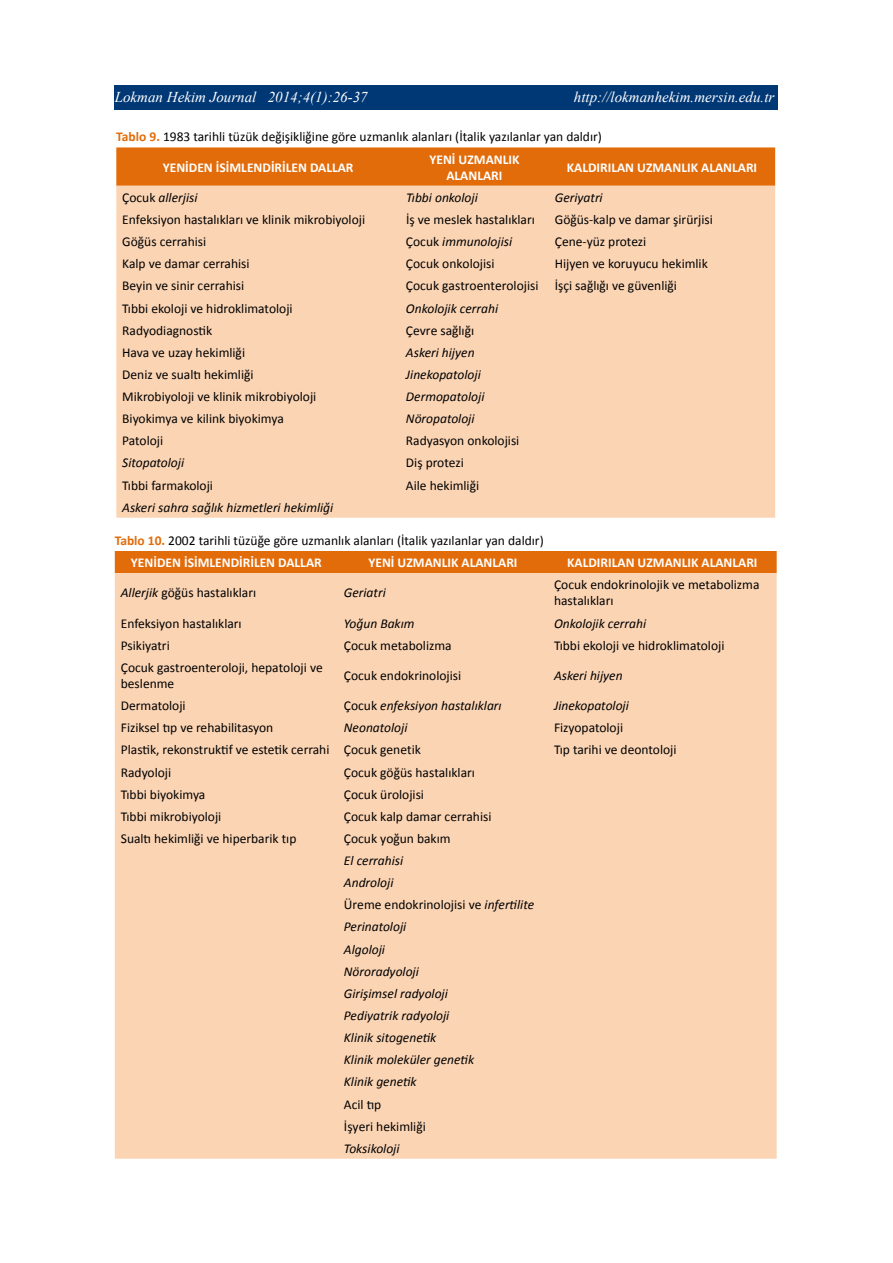
<style>
.page{position:relative;width:893px;height:1263px;background:#fff}
.page>*{position:absolute;margin:0;border:0;box-sizing:border-box;transform-origin:0 0}
.t1{font:italic 15px "Times New Roman";color:#fff}
.t2{font:13.5px/16.2px "Calibri";color:#000}
.t3{font:italic 13.5px/22.2px "Calibri";color:#000}
.t4{font:700 13.5px/16.2px "Calibri";color:#fff;text-align:center}
.s1{font-weight:700;color:#e36c0a}
.s2{font-style:normal}
.s3{font-weight:700;color:#fff}
.s4{font-style:italic}
</style>
<div class="page">
<div style="left:115px;top:85px;width:663px;height:24px;background:#003775"></div>
<div style="left:116px;top:147px;width:659px;height:39px;background:#e36c0a"></div>
<div style="left:116px;top:186px;width:659px;height:332px;background:#fbd4b4"></div>
<div style="left:115px;top:551px;width:662px;height:22px;background:#e36c0a"></div>
<div style="left:115px;top:573px;width:662px;height:586px;background:#fbd4b4"></div>
<p class="t1" style="left:115px;top:86px;width:254px">Lokman Hekim Journal 2014;4(1):26-37</p>
<p class="t1" style="left:574px;top:86px;width:202px">http://lokmanhekim.mersin.edu.tr</p>
<p class="t2" style="left:116px;top:129px;width:487px"><span class="s1">Tablo 9.</span> 1983 tarihli tüzük değişikliğine göre uzmanlık alanları (İtalik yazılanlar yan daldır)</p>
<p class="t4" style="left:163px;top:159px;width:192px">YENİDEN İSİMLENDİRİLEN DALLAR</p>
<p class="t4" style="left:429px;top:151px;width:92px">YENİ UZMANLIK<br>ALANLARI</p>
<p class="t4" style="left:567px;top:159px;width:192px">KALDIRILAN UZMANLIK ALANLARI</p>
<p class="t3" style="left:122px;top:186px;width:77px"><span class="s2">Çocuk</span> allerjisi</p>
<p class="t3" style="left:406px;top:186px;width:73px">Tıbbi onkoloji</p>
<p class="t3" style="left:555px;top:186px;width:49px">Geriyatri</p>
<p class="t2" style="left:122px;top:211px;width:244px">Enfeksiyon hastalıkları ve klinik mikrobiyoloji</p>
<p class="t2" style="left:406px;top:211px;width:130px">İş ve meslek hastalıkları</p>
<p class="t2" style="left:555px;top:211px;width:159px">Göğüs-kalp ve damar şirürjisi</p>
<p class="t2" style="left:122px;top:234px;width:85px">Göğüs cerrahisi</p>
<p class="t3" style="left:406px;top:230px;width:108px"><span class="s2">Çocuk</span> immunolojisi</p>
<p class="t2" style="left:555px;top:234px;width:93px">Çene-yüz protezi</p>
<p class="t2" style="left:122px;top:256px;width:129px">Kalp ve damar cerrahisi</p>
<p class="t2" style="left:406px;top:256px;width:90px">Çocuk onkolojisi</p>
<p class="t2" style="left:555px;top:256px;width:155px">Hijyen ve koruyucu hekimlik</p>
<p class="t2" style="left:122px;top:278px;width:123px">Beyin ve sinir cerrahisi</p>
<p class="t2" style="left:406px;top:278px;width:272px">Çocuk gastroenterolojisi İşçi sağlığı ve güvenliği</p>
<p class="t2" style="left:122px;top:300px;width:172px">Tıbbi ekoloji ve hidroklimatoloji</p>
<p class="t3" style="left:406px;top:296px;width:94px">Onkolojik cerrahi</p>
<p class="t2" style="left:122px;top:322px;width:91px">Radyodiagnostik</p>
<p class="t2" style="left:406px;top:322px;width:70px">Çevre sağlığı</p>
<p class="t2" style="left:122px;top:344px;width:124px">Hava ve uzay hekimliği</p>
<p class="t3" style="left:406px;top:341px;width:70px">Askeri hijyen</p>
<p class="t2" style="left:122px;top:366px;width:133px">Deniz ve sualtı hekimliği</p>
<p class="t3" style="left:406px;top:363px;width:76px">Jinekopatoloji</p>
<p class="t2" style="left:122px;top:388px;width:196px">Mikrobiyoloji ve klinik mikrobiyoloji</p>
<p class="t3" style="left:406px;top:385px;width:80px">Dermopatoloji</p>
<p class="t2" style="left:122px;top:411px;width:163px">Biyokimya ve kilink biyokimya</p>
<p class="t3" style="left:406px;top:407px;width:70px">Nöropatoloji</p>
<p class="t2" style="left:122px;top:433px;width:43px">Patoloji</p>
<p class="t2" style="left:406px;top:433px;width:115px">Radyasyon onkolojisi</p>
<p class="t3" style="left:122px;top:451px;width:63px">Sitopatoloji</p>
<p class="t2" style="left:406px;top:455px;width:59px">Diş protezi</p>
<p class="t2" style="left:122px;top:477px;width:92px">Tıbbi farmakoloji</p>
<p class="t2" style="left:406px;top:477px;width:75px">Aile hekimliği</p>
<p class="t3" style="left:122px;top:496px;width:213px">Askeri sahra sağlık hizmetleri hekimliği</p>
<p class="t2" style="left:131px;top:530px;width:414px;line-height:22px;text-indent:-16px"><span class="s1">Tablo 10.</span> 2002 tarihli tüzüğe göre uzmanlık alanları (İtalik yazılanlar yan daldır)<br><span class="s3">YENİDEN İSİMLENDİRİLEN DALLAR</span></p>
<p class="t4" style="left:368px;top:554px;width:151px">YENİ UZMANLIK ALANLARI</p>
<p class="t4" style="left:567px;top:554px;width:192px">KALDIRILAN UZMANLIK ALANLARI</p>
<p class="t2" style="left:121px;top:585px;width:137px"><span class="s4">Allerjik</span> göğüs hastalıkları</p>
<p class="t3" style="left:344px;top:581px;width:43px">Geriatri</p>
<p class="t2" style="left:554px;top:577px;width:207px">Çocuk endokrinolojik ve metabolizma hastalıkları</p>
<p class="t2" style="left:121px;top:615px;width:122px">Enfeksiyon hastalıkları</p>
<p class="t3" style="left:344px;top:611px;width:72px">Yoğun Bakım</p>
<p class="t3" style="left:554px;top:611px;width:94px">Onkolojik cerrahi</p>
<p class="t2" style="left:121px;top:637px;width:50px">Psikiyatri</p>
<p class="t2" style="left:344px;top:637px;width:109px">Çocuk metabolizma</p>
<p class="t2" style="left:554px;top:637px;width:172px">Tıbbi ekoloji ve hidroklimatoloji</p>
<p class="t2" style="left:121px;top:659px;width:203px">Çocuk gastroenteroloji, hepatoloji ve beslenme</p>
<p class="t2" style="left:344px;top:667px;width:119px">Çocuk endokrinolojisi</p>
<p class="t3" style="left:554px;top:664px;width:70px">Askeri hijyen</p>
<p class="t2" style="left:121px;top:698px;width:66px">Dermatoloji</p>
<p class="t3" style="left:344px;top:694px;width:159px"><span class="s2">Çocuk</span> enfeksiyon hastalıkları</p>
<p class="t3" style="left:554px;top:694px;width:76px">Jinekopatoloji</p>
<p class="t2" style="left:121px;top:720px;width:154px">Fiziksel tıp ve rehabilitasyon</p>
<p class="t3" style="left:344px;top:716px;width:65px">Neonatoloji</p>
<p class="t2" style="left:554px;top:720px;width:71px">Fizyopatoloji</p>
<p class="t2" style="left:121px;top:742px;width:302px">Plastik, rekonstruktif ve estetik cerrahi Çocuk genetik</p>
<p class="t2" style="left:554px;top:742px;width:124px">Tıp tarihi ve deontoloji</p>
<p class="t2" style="left:121px;top:764px;width:52px">Radyoloji</p>
<p class="t2" style="left:344px;top:764px;width:133px">Çocuk göğüs hastalıkları</p>
<p class="t2" style="left:121px;top:786px;width:86px">Tıbbi biyokimya</p>
<p class="t2" style="left:344px;top:786px;width:82px">Çocuk ürolojisi</p>
<p class="t2" style="left:121px;top:808px;width:102px">Tıbbi mikrobiyoloji</p>
<p class="t2" style="left:344px;top:808px;width:149px">Çocuk kalp damar cerrahisi</p>
<p class="t2" style="left:121px;top:830px;width:177px">Sualtı hekimliği ve hiperbarik tıp</p>
<p class="t2" style="left:344px;top:830px;width:108px">Çocuk yoğun bakım</p>
<p class="t3" style="left:344px;top:849px;width:192px">El cerrahisi<br>Androloji<br><span class="s2">Üreme endokrinolojisi ve</span> infertilite<br>Perinatoloji<br>Algoloji<br>Nöroradyoloji<br>Girişimsel radyoloji<br>Pediyatrik radyoloji<br>Klinik sitogenetik<br>Klinik moleküler genetik<br>Klinik genetik</p>
<p class="t2" style="left:344px;top:1093px;width:83px;line-height:22.2px">Acil tıp<br>İşyeri hekimliği</p>
<p class="t3" style="left:344px;top:1137px;width:57px">Toksikoloji</p>
</div>
